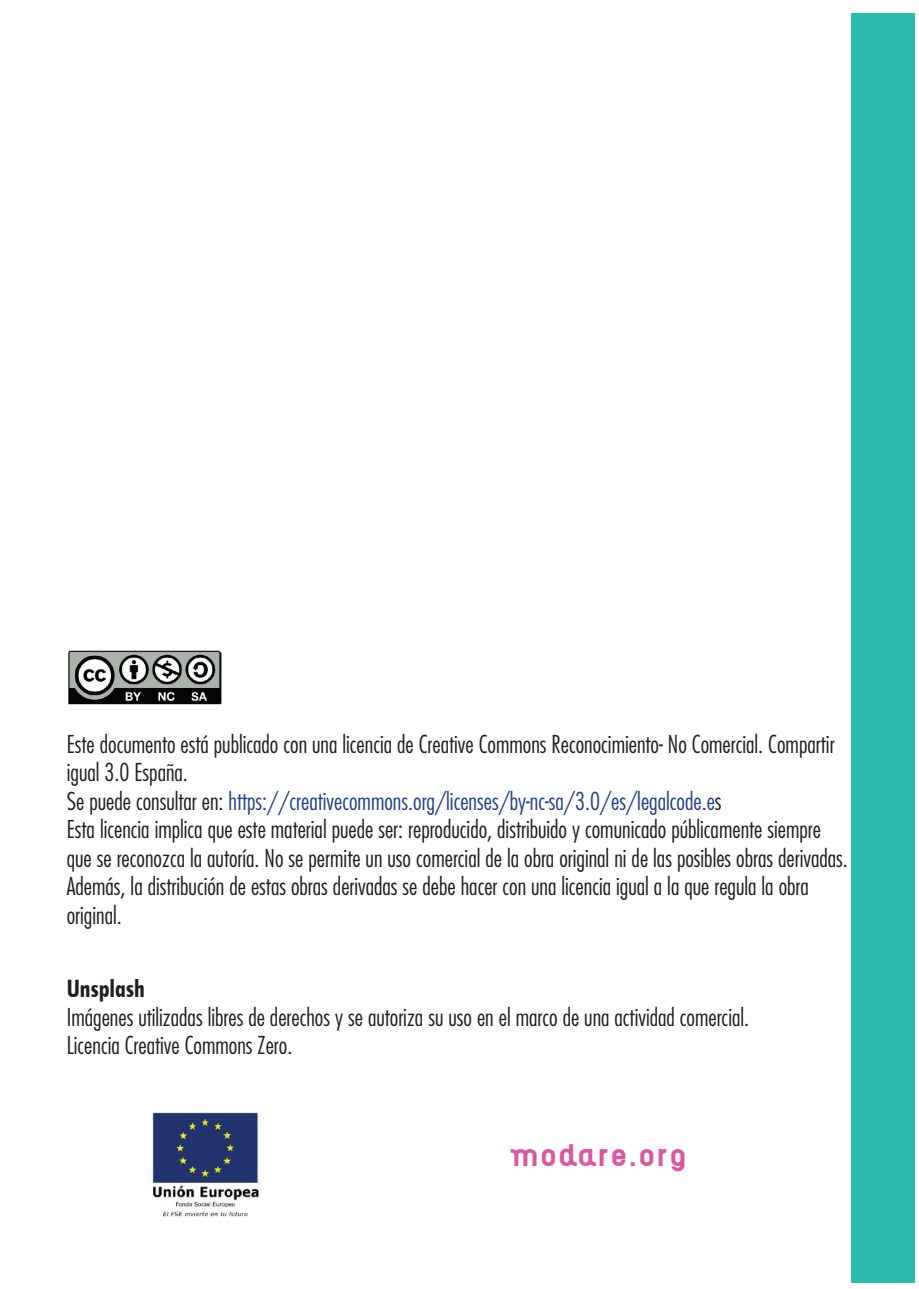
<style>
.page{position:relative;width:919px;height:1289px;background:#fff}
.page>*{position:absolute;margin:0;border:0;box-sizing:border-box;transform-origin:0 0}
.t1{font:28.5px "A Ikelso B";color:#dc57a0}
.t2{font:300 condensed 24px "Futura";color:#231f20}
.t3{font:300 condensed 24px "Futura";color:#24418a}
.t4{font:700 condensed 24px "Futura BT";color:#231f20}
.s1{color:#231f20}
</style>
<div class="page">
<img style="left:152px;top:1111px;width:111px;height:107px">
<img style="left:68px;top:650px;width:154px;height:55px">
<div style="left:851px;top:14px;width:63px;height:1268px;background:#2abcaf"></div>
<p class="t2" style="left:67px;top:729px;width:769px">Este documento está publicado con una licencia de Creative Commons Reconocimiento- No Comercial. Compartir</p>
<p class="t2" style="left:67px;top:758px;width:123px">igual 3.0 España.</p>
<p class="t3" style="left:67px;top:786px;width:656px"><span class="s1">Se puede consultar en:</span> https://creativecommons.org/licenses/by-nc-sa/3.0/es/legalcode.e<span class="s1">s</span></p>
<p class="t2" style="left:67px;top:815px;width:755px">Esta licencia implica que este material puede ser: reproducido, distribuido y comunicado públicamente siempre</p>
<p class="t2" style="left:67px;top:843px;width:782px">que se reconozca la autoría. No se permite un uso comercial de la obra original ni de las posibles obras derivadas.</p>
<p class="t2" style="left:67px;top:872px;width:743px">Además, la distribución de estas obras derivadas se debe hacer con una licencia igual a la que regula la obra</p>
<p class="t2" style="left:67px;top:900px;width:56px">original.</p>
<p class="t4" style="left:67px;top:974px;width:80px">Unsplash</p>
<p class="t2" style="left:67px;top:1002px;width:683px">Imágenes utilizadas libres de derechos y se autoriza su uso en el marco de una actividad comercial.</p>
<p class="t2" style="left:67px;top:1031px;width:227px">Licencia Creative Commons Zero.</p>
<p class="t1" style="left:510px;top:1142px;width:178px">modare.org</p>
</div>
